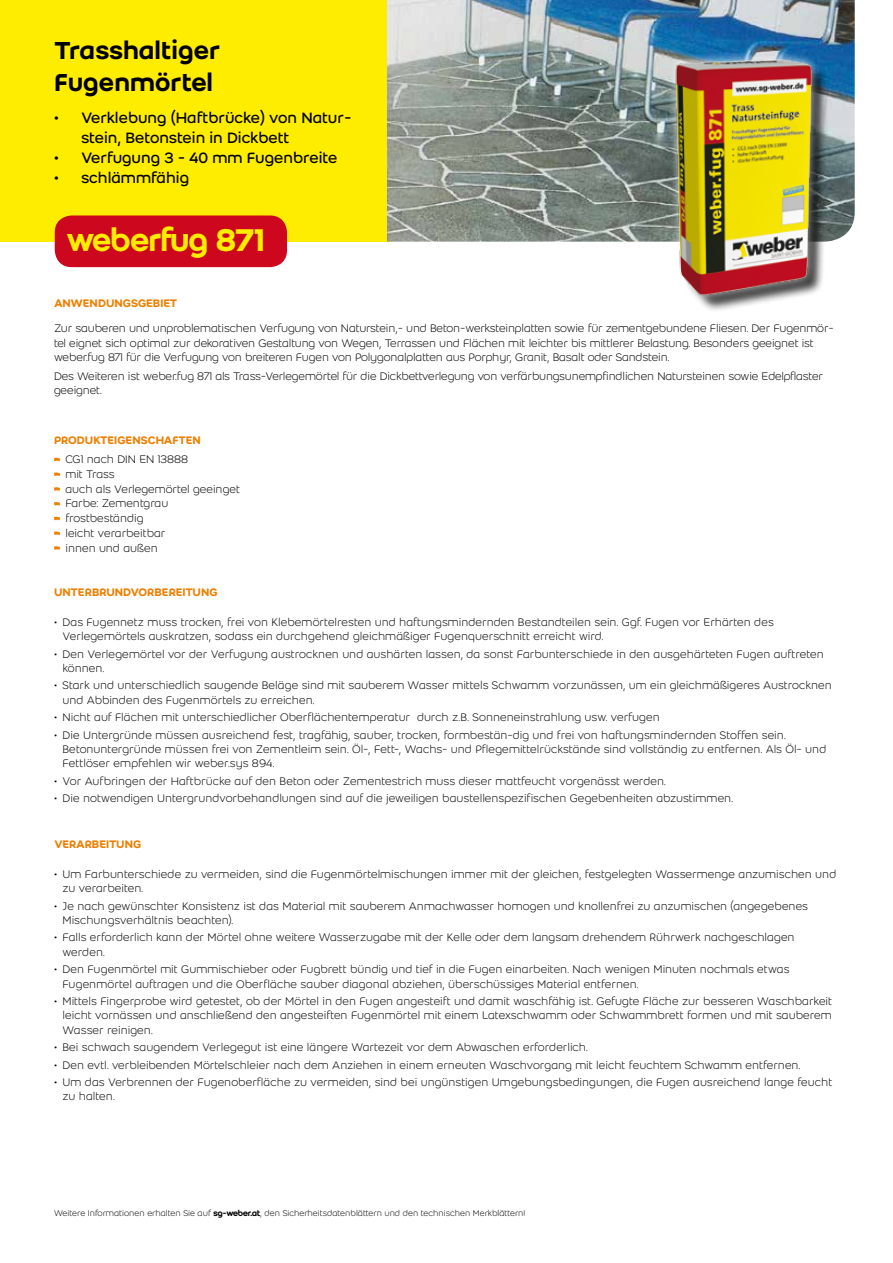
<style>
.page{position:relative;width:893px;height:1263px;background:#fff}
.page>*{position:absolute;margin:0;border:0;box-sizing:border-box;transform-origin:0 0}
.t1{font:34.5px "Weber Name";letter-spacing:-.01em;color:#ffed00}
.t2{font:500 27px/32.4px "Weber";color:#000}
.t3{font:16.5px/19.8px "Weber";color:#000}
.t4{font:300 12px/14.4px "Weber";letter-spacing:-.005em;color:#000}
.t5{font:500 12px "Weber";letter-spacing:-.005em;color:#ee7f00}
.t6{font:300 9px "Weber";color:#000}
.s1{font-family:"Weber Name";font-weight:400}
</style>
<div class="page">
<div style="left:0;top:0;width:391px;height:242px;background:#ffed00"></div>
<img style="left:387px;top:0;width:468px;height:242px">
<div style="left:55px;top:215px;width:232px;height:52px;background:#cd071e;border-radius:17px"></div>
<svg style="left:54px;top:458px;width:6px;height:3px"></svg>
<svg style="left:54px;top:472px;width:6px;height:4px"></svg>
<svg style="left:54px;top:487px;width:6px;height:4px"></svg>
<svg style="left:54px;top:502px;width:6px;height:3px"></svg>
<svg style="left:54px;top:517px;width:6px;height:3px"></svg>
<svg style="left:54px;top:531px;width:6px;height:4px"></svg>
<svg style="left:54px;top:546px;width:6px;height:4px"></svg>
<div style="left:679px;top:62px;width:151px;height:250px;background:#000;opacity:.75"></div>
<img style="left:660px;top:47px;width:167px;height:253px">
<h2 class="t2" style="left:54px;top:34px;width:168px">Trasshaltiger<br>Fugenmörtel</h2>
<h3 class="t3" style="left:81px;top:108px;width:272px;text-indent:-27px">• Verklebung (Haftbrücke) von Natur&shy;stein, Betonstein in Dickbett</h3>
<h3 class="t3" style="left:54px;top:148px;width:285px">• Verfugung 3 - 40 mm Fugenbreite</h3>
<h3 class="t3" style="left:54px;top:167px;width:137px">• schlämmfähig</h3>
<h1 class="t1" style="left:67px;top:220px;width:199px">WEBERFUG 871</h1>
<p class="t5" style="left:54px;top:296px;width:125px">ANWENDUNGSGEBIET</p>
<p class="t4" style="left:54px;top:321px;width:781px">Zur sauberen und unproblematischen Verfugung von Naturstein,- und Beton-werksteinplatten sowie für zementgebundene Fliesen. Der Fugenmör&shy;tel eignet sich optimal zur dekorativen Gestaltung von Wegen, Terrassen und Flächen mit leichter bis mittlerer Belastung. Besonders geeignet ist weber.fug 871 für die Verfugung von breiteren Fugen von Polygonalplatten aus Porphyr, Granit, Basalt oder Sandstein.</p>
<p class="t4" style="left:54px;top:369px;width:771px">Des Weiteren ist weber.fug 871 als Trass-Verlegemörtel für die Dickbettverlegung von verfärbungsunempfindlichen Natursteinen sowie Edelpflaster geeignet.</p>
<p class="t5" style="left:54px;top:433px;width:148px">PRODUKTEIGENSCHAFTEN</p>
<p class="t4" style="left:65px;top:452px;width:176px">CG1 nach DIN EN 13888<br>mit Trass<br>auch als Verlegemörtel geeinget<br>Farbe: Zementgrau frostbeständig<br>leicht verarbeitbar<br>innen und außen</p>
<p class="t5" style="left:54px;top:585px;width:165px">UNTERBRUNDVORBEREITUNG</p>
<p class="t4" style="left:63px;top:615px;width:713px;text-indent:-9px">• Das Fugennetz muss trocken, frei von Klebemörtelresten und haftungsmindernden Bestandteilen sein. Ggf. Fugen vor Erhärten des<br>Verlegemörtels auskratzen, sodass ein durchgehend gleichmäßiger Fugenquerschnitt erreicht wird.</p>
<p class="t4" style="left:63px;top:647px;width:763px;text-indent:-9px">• Den Verlegemörtel vor der Verfugung austrocknen und aushärten lassen, da sonst Farbunterschiede in den ausgehärteten Fugen auftreten können.</p>
<p class="t4" style="left:63px;top:678px;width:771px;text-indent:-9px">• Stark und unterschiedlich saugende Beläge sind mit sauberem Wasser mittels Schwamm vorzunässen, um ein gleichmäßigeres Austrocknen und Abbinden des Fugenmörtels zu erreichen.</p>
<p class="t4" style="left:54px;top:710px;width:607px">• Nicht auf Flächen mit unterschiedlicher Oberflächentemperatur durch z.B. Sonneneinstrahlung usw. verfugen</p>
<p class="t4" style="left:63px;top:728px;width:765px;text-indent:-9px">• Die Untergründe müssen ausreichend fest, tragfähig, sauber, trocken, formbestän-dig und frei von haftungsmindernden Stoffen sein.<br>Betonuntergründe müssen frei von Zementleim sein. Öl-, Fett-, Wachs- und Pflegemittelrückstände sind vollständig zu entfernen. Als Öl- und<br>Fettlöser empfehlen wir weber.sys 894.</p>
<p class="t4" style="left:54px;top:774px;width:613px">• Vor Aufbringen der Haftbrücke auf den Beton oder Zementestrich muss dieser mattfeucht vorgenässt werden.</p>
<p class="t4" style="left:54px;top:791px;width:681px">• Die notwendigen Untergrundvorbehandlungen sind auf die jeweiligen baustellenspezifischen Gegebenheiten abzustimmen.</p>
<p class="t5" style="left:54px;top:836px;width:89px">VERARBEITUNG</p>
<p class="t4" style="left:63px;top:867px;width:775px;text-indent:-9px">• Um Farbunterschiede zu vermeiden, sind die Fugenmörtelmischungen immer mit der gleichen, festgelegten Wassermenge anzumischen und zu verarbeiten.</p>
<p class="t4" style="left:63px;top:899px;width:747px;text-indent:-9px">• Je nach gewünschter Konsistenz ist das Material mit sauberem Anmachwasser homogen und knollenfrei zu anzumischen (angegebenes<br>Mischungsverhältnis beachten).</p>
<p class="t4" style="left:63px;top:930px;width:734px;text-indent:-9px">• Falls erforderlich kann der Mörtel ohne weitere Wasserzugabe mit der Kelle oder dem langsam drehendem Rührwerk nachgeschlagen werden.</p>
<p class="t4" style="left:63px;top:962px;width:728px;text-indent:-9px">• Den Fugenmörtel mit Gummischieber oder Fugbrett bündig und tief in die Fugen einarbeiten. Nach wenigen Minuten nochmals etwas<br>Fugenmörtel auftragen und die Oberfläche sauber diagonal abziehen, überschüssiges Material entfernen.</p>
<p class="t4" style="left:63px;top:994px;width:771px;text-align:justify;text-indent:-9px">• Mittels Fingerprobe wird getestet, ob der Mörtel in den Fugen angesteift und damit waschfähig ist. Gefugte Fläche zur besseren Waschbarkeit leicht vornässen und anschließend den angesteiften Fugenmörtel mit einem Latexschwamm oder Schwammbrett formen und mit sauberem Wasser reinigen.</p>
<p class="t4" style="left:54px;top:1040px;width:535px">• Bei schwach saugendem Verlegegut ist eine längere Wartezeit vor dem Abwaschen erforderlich.</p>
<p class="t4" style="left:54px;top:1057px;width:748px">• Den evtl. verbleibenden Mörtelschleier nach dem Anziehen in einem erneuten Waschvorgang mit leicht feuchtem Schwamm entfernen.</p>
<p class="t4" style="left:63px;top:1075px;width:771px;text-indent:-9px">• Um das Verbrennen der Fugenoberfläche zu vermeiden, sind bei ungünstigen Umgebungsbedingungen, die Fugen ausreichend lange feucht zu halten.</p>
<p class="t6" style="left:54px;top:1208px;width:472px">Weitere Informationen erhalten Sie auf <span class="s1">SG-WEBER.AT</span>, den Sicherheitsdatenblättern und den technischen Merkblättern!</p>
</div>
